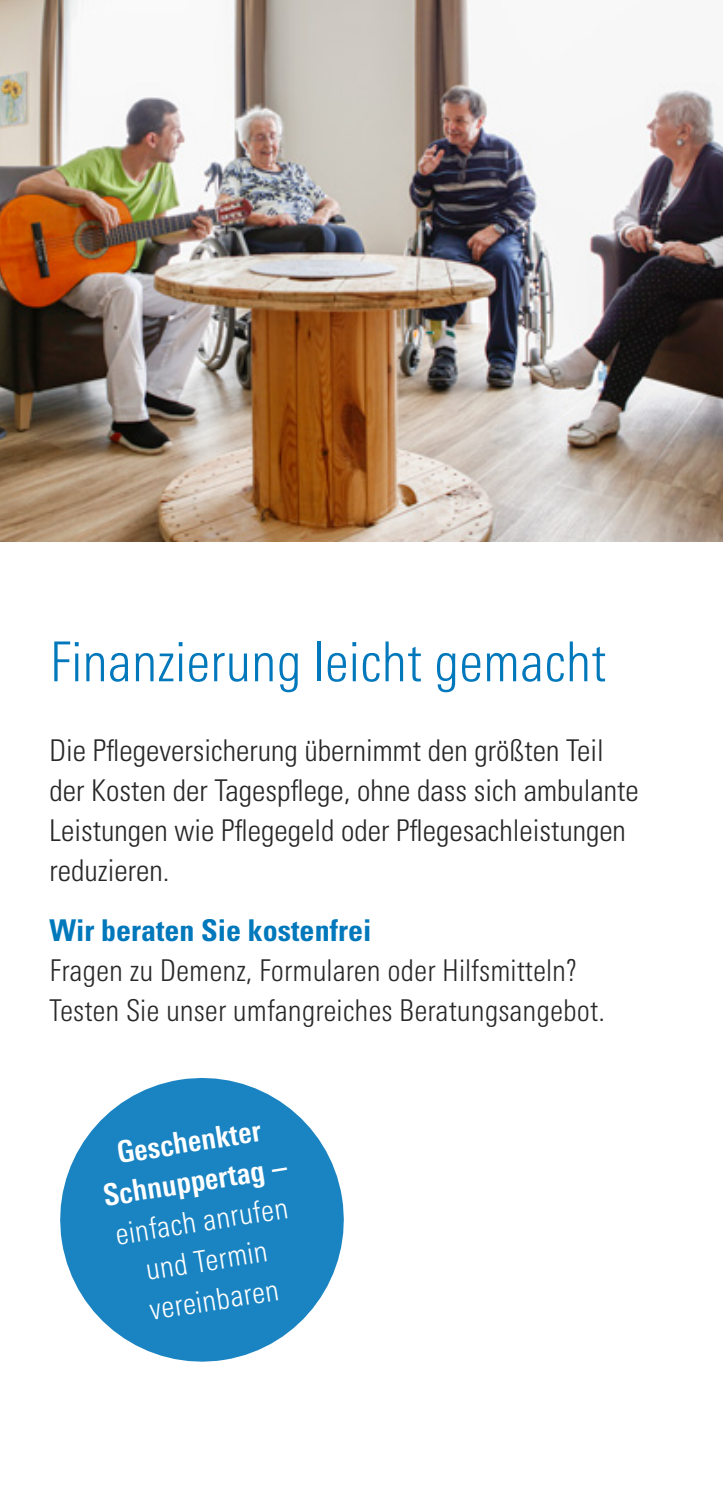
<style>
.page{position:relative;width:723px;height:1489px;background:#fff}
.page>*{position:absolute;margin:0;border:0;box-sizing:border-box;transform-origin:0 0}
.t1{font:300 condensed 55px "Univers Next Pro";color:#0078bb}
.t2{font:300 condensed 30px/40px "Univers LT Std";color:#282829}
.t3{font:300 condensed 30px/40px "Univers Next Pro";color:#282829}
.t4{font:300 condensed 30px/40px "Univers Next Pro";color:#fff;text-align:center}
.t5{font:700 condensed 30px/40px "Univers Next Pro";color:#fff;text-align:center}
.t6{font:700 condensed 30px "Univers LT Std";color:#0078bb}
</style>
<div class="page">
<img style="left:0;top:0;width:723px;height:541px">
<svg style="left:60px;top:1077px;width:284px;height:285px;fill:#1a84c2"></svg>
<h1 class="t1" style="left:50px;top:630px;width:558px">Finanzierung leicht gemacht</h1>
<p class="t2" style="left:50px;top:730px;width:591px">Die Pflegeversicherung übernimmt den größten Teil der Kosten der Tagespflege, ohne dass sich ambulante Leistungen wie Pflegegeld oder Pflegesachleistungen reduzieren.</p>
<p class="t6" style="left:50px;top:912px;width:323px">Wir beraten Sie kostenfrei</p>
<p class="t3" style="left:50px;top:950px;width:557px">Fragen zu Demenz, Formularen oder Hilfsmitteln?<br>Testen Sie unser umfangreiches Beratungsangebot.</p>
<p class="t5" style="left:94px;top:1135px;width:187px;rotate:-9deg">Geschenkter<br>Schnuppertag –</p>
<p class="t4" style="left:112px;top:1214px;width:176px;rotate:-9deg">einfach anrufen und Termin vereinbaren</p>
</div>
